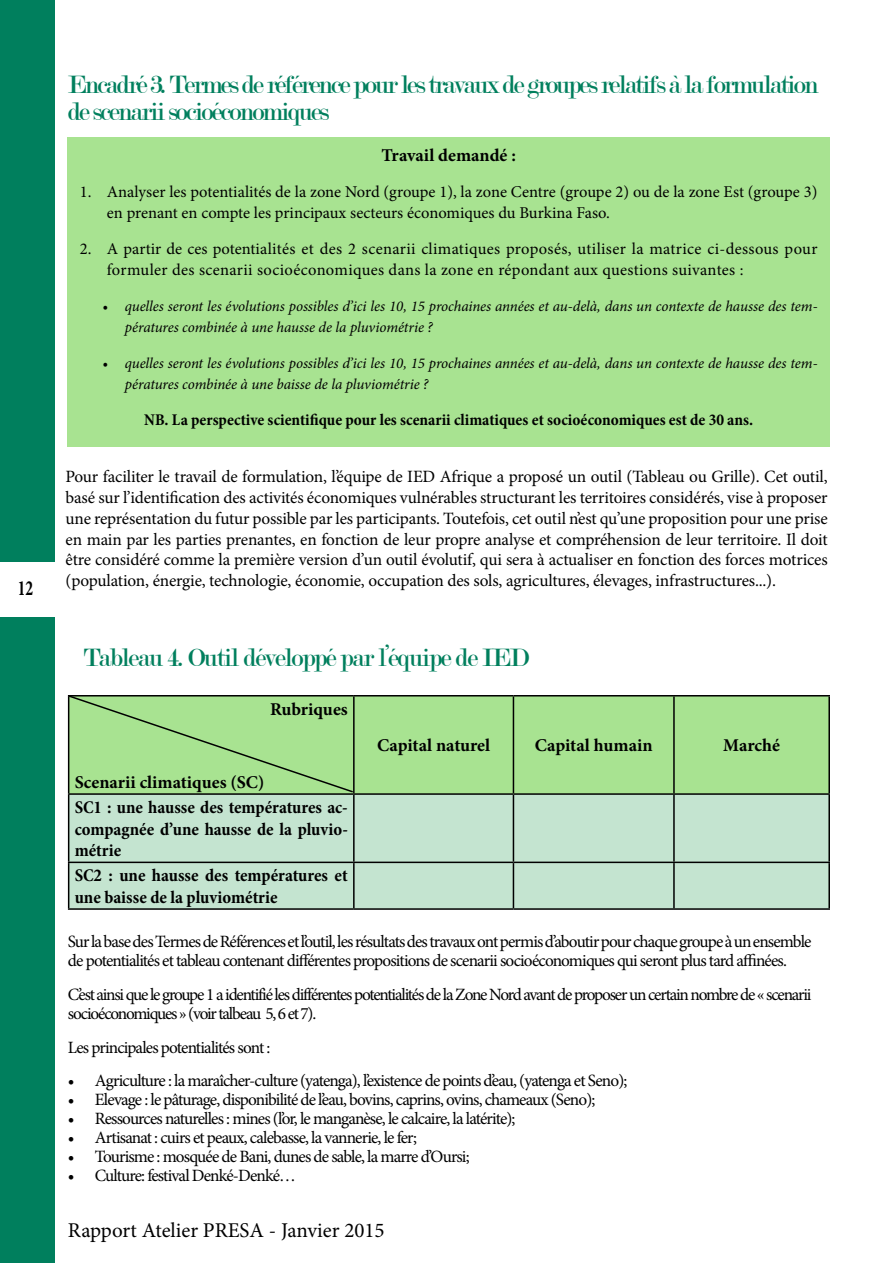
<style>
.page{position:relative;width:893px;height:1263px;background:#fff}
.page>*{position:absolute;margin:0;border:0;box-sizing:border-box;transform-origin:0 0}
.t1{font:27px/27px "Modern";letter-spacing:-.07em;color:#007f5d}
.t2{font:27px "Modern";letter-spacing:-.05em;color:#007f5d}
.t3{font:700 condensed 21.6px "Minion Pro";color:#000;scale:.76 1}
.t4{font:21px "Minion Pro";color:#000}
.t5{font:700 condensed 18px/21.6px "Minion Pro";color:#000;text-align:justify}
.t6{font:700 18px "Minion Pro";color:#000}
.t7{font:17.25px/21px "Minion Pro";letter-spacing:-.055em;color:#000}
.t8{font:16.5px/21px "Minion Pro";letter-spacing:.005em;color:#000}
.t9{font:700 condensed 16.5px "Minion Pro";color:#000}
.t10{font:italic 15px/21px "Minion Pro";letter-spacing:-.01em;color:#000}
</style>
<div class="page">
<div style="left:0;top:0;width:54px;height:1263px;background:#007f5d"></div>
<div style="left:0;top:562px;width:54px;height:54px;background:#fff"></div>
<div style="left:68px;top:137px;width:762px;height:309px;background:#a8e391"></div>
<div style="left:355px;top:696px;width:473px;height:97px;background:#a8e391"></div>
<div style="left:69px;top:795px;width:759px;height:113px;background:#c4e4d0"></div>
<hr style="left:354px;top:695px;width:159px;height:1px;background:#000">
<hr style="left:513px;top:695px;width:161px;height:1px;background:#000">
<hr style="left:513px;top:696px;width:1px;height:97px;background:#000">
<hr style="left:674px;top:695px;width:156px;height:1px;background:#000">
<hr style="left:673px;top:696px;width:2px;height:97px;background:#000">
<hr style="left:828px;top:696px;width:2px;height:97px;background:#000">
<hr style="left:68px;top:793px;width:286px;height:2px;background:#000">
<hr style="left:68px;top:795px;width:1px;height:66px;background:#000">
<hr style="left:354px;top:793px;width:159px;height:2px;background:#000">
<hr style="left:353px;top:795px;width:2px;height:66px;background:#000">
<hr style="left:513px;top:793px;width:161px;height:2px;background:#000">
<hr style="left:513px;top:795px;width:1px;height:66px;background:#000">
<hr style="left:674px;top:793px;width:156px;height:2px;background:#000">
<hr style="left:673px;top:795px;width:2px;height:66px;background:#000">
<hr style="left:828px;top:795px;width:2px;height:66px;background:#000">
<hr style="left:68px;top:861px;width:286px;height:2px;background:#000">
<hr style="left:68px;top:863px;width:1px;height:45px;background:#000">
<hr style="left:354px;top:861px;width:159px;height:2px;background:#000">
<hr style="left:353px;top:863px;width:2px;height:45px;background:#000">
<hr style="left:513px;top:861px;width:161px;height:2px;background:#000">
<hr style="left:513px;top:863px;width:1px;height:45px;background:#000">
<hr style="left:674px;top:861px;width:156px;height:2px;background:#000">
<hr style="left:673px;top:863px;width:2px;height:45px;background:#000">
<hr style="left:828px;top:863px;width:2px;height:45px;background:#000">
<hr style="left:68px;top:908px;width:286px;height:2px;background:#000">
<hr style="left:354px;top:908px;width:159px;height:2px;background:#000">
<hr style="left:513px;top:908px;width:161px;height:2px;background:#000">
<hr style="left:674px;top:908px;width:156px;height:2px;background:#000">
<svg style="left:67px;top:695px;width:288px;height:99px;background:#a0d88a"></svg>
<p class="t3" style="left:18px;top:574px;width:22px">12</p>
<h1 class="t1" style="left:68px;top:71px;width:752px">Encadré 3. Termes de référence pour les travaux de groupes relatifs à la formulation de scenarii socioéconomiques</h1>
<p class="t6" style="left:381px;top:143px;width:136px">Travail demandé :</p>
<p class="t8" style="left:107px;top:182px;width:712px;text-indent:-27px">1. Analyser les potentialités de la zone Nord (groupe 1), la zone Centre (groupe 2) ou de la zone Est (groupe 3) en prenant en compte les principaux secteurs économiques du Burkina Faso.</p>
<p class="t8" style="left:107px;top:239px;width:712px;text-indent:-27px">2. A partir de ces potentialités et des 2 scenarii climatiques proposés, utiliser la matrice ci-dessous pour formuler des scenarii socioéconomiques dans la zone en répondant aux questions suivantes :</p>
<p class="t10" style="left:125px;top:296px;width:694px;text-indent:-22px">• quelles seront les évolutions possibles d’ici les 10, 15 prochaines années et au-delà, dans un contexte de hausse des tem&shy;pératures combinée à une hausse de la pluviométrie ?</p>
<p class="t10" style="left:125px;top:353px;width:694px;text-indent:-22px">• quelles seront les évolutions possibles d’ici les 10, 15 prochaines années et au-delà, dans un contexte de hausse des tem&shy;pératures combinée à une baisse de la pluviométrie ?</p>
<p class="t9" style="left:144px;top:409px;width:610px">NB. La perspective scientifique pour les scenarii climatiques et socioéconomiques est de 30 ans.</p>
<p class="t7" style="left:66px;top:466px;width:764px;text-align:justify">Pour faciliter le travail de formulation, l’équipe de IED Afrique a proposé un outil (Tableau ou Grille). Cet outil, basé sur l’identification des activités économiques vulnérables structurant les territoires considérés, vise à proposer une représentation du futur possible par les participants. Toutefois, cet outil n’est qu’une proposition pour une prise en main par les parties prenantes, en fonction de leur propre analyse et compréhension de leur territoire. Il doit être considéré comme la première version d’un outil évolutif, qui sera à actualiser en fonction des forces motrices (population, énergie, technologie, économie, occupation des sols, agricultures, élevages, infrastructures...).</p>
<h1 class="t2" style="left:84px;top:644px;width:447px">Tableau 4. Outil développé par l’équipe de IED</h1>
<p class="t6" style="left:270px;top:696px;width:79px">Rubriques</p>
<p class="t6" style="left:75px;top:770px;width:191px">Scenarii climatiques (SC)</p>
<p class="t6" style="left:377px;top:733px;width:114px">Capital naturel</p>
<p class="t6" style="left:535px;top:733px;width:119px">Capital humain</p>
<p class="t6" style="left:723px;top:733px;width:58px">Marché</p>
<p class="t5" style="left:75px;top:796px;width:275px">SC1 : une hausse des températures ac&shy;compagnée d’une hausse de la pluvio&shy;métrie</p>
<p class="t5" style="left:75px;top:865px;width:275px">SC2 : une hausse des températures et une baisse de la pluviométrie</p>
<p class="t7" style="left:68px;top:932px;width:745px;line-height:18.9px">Sur la base des Termes de Références et l’outil, les résultats des travaux ont permis d’aboutir pour chaque groupe à un ensemble de potentialités et tableau contenant différentes propositions de scenarii socioéconomiques qui seront plus tard affinées.</p>
<p class="t7" style="left:68px;top:984px;width:745px;line-height:19px">C’est ainsi que le groupe 1 a identifié les différentes potentialités de la Zone Nord avant de proposer un certain nombre de « scenarii socioéconomiques » (voir talbeau 5, 6 et 7).</p>
<p class="t7" style="left:68px;top:1036px;width:204px">Les principales potentialités sont :</p>
<p class="t7" style="left:68px;top:1070px;width:561px">• Agriculture : la maraîcher-culture (yatenga), l’existence de points d’eau, (yatenga et Seno);</p>
<p class="t7" style="left:68px;top:1089px;width:529px">• Elevage : le pâturage, disponibilité de l’eau, bovins, caprins, ovins, chameaux (Seno);</p>
<p class="t7" style="left:68px;top:1108px;width:449px">• Ressources naturelles : mines (l’or, le manganèse, le calcaire, la latérite);</p>
<p class="t7" style="left:68px;top:1127px;width:351px">• Artisanat : cuirs et peaux, calebasse, la vannerie, le fer;</p>
<p class="t7" style="left:68px;top:1146px;width:403px">• Tourisme : mosquée de Bani, dunes de sable, la marre d’Oursi;</p>
<p class="t7" style="left:68px;top:1165px;width:230px">• Culture: festival Denké-Denké…</p>
<p class="t4" style="left:68px;top:1216px;width:318px">Rapport Atelier PRESA - Janvier 2015</p>
</div>
